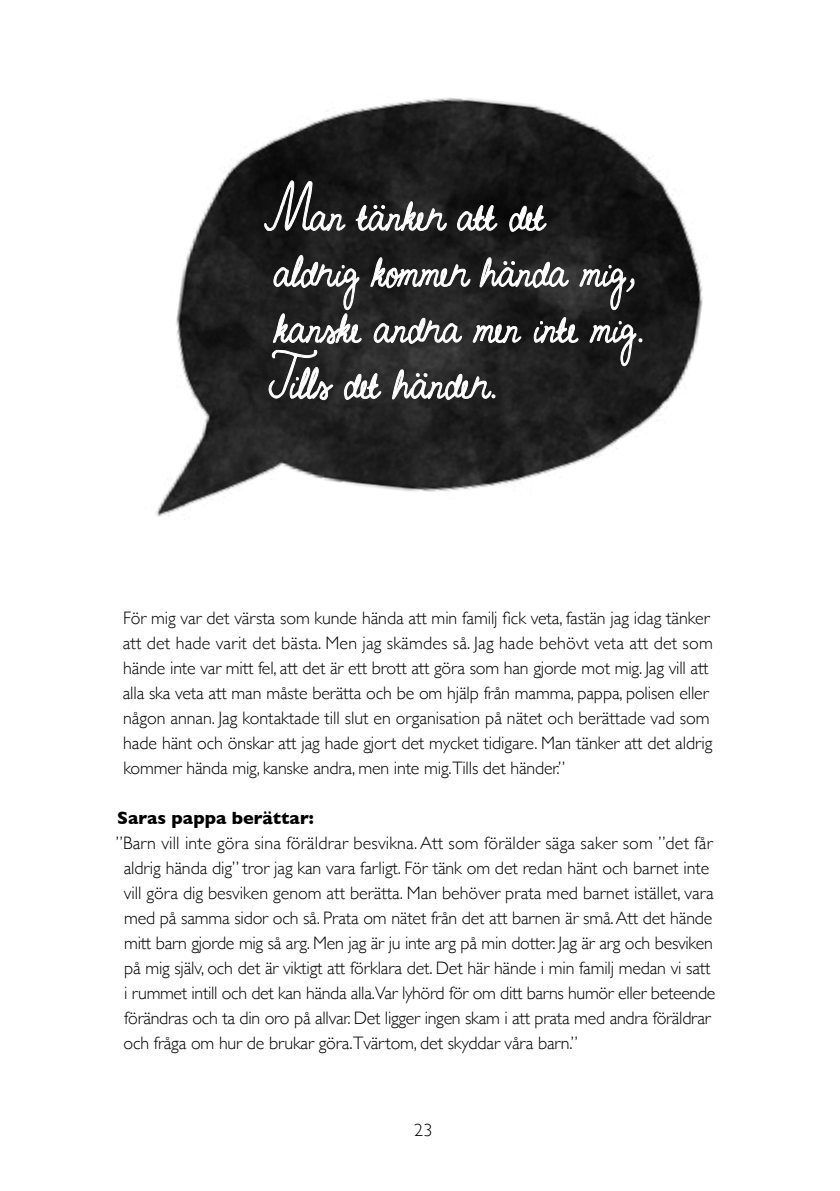
<style>
.page{position:relative;width:840px;height:1191px;background:#fff}
.page>*{position:absolute;margin:0;border:0;box-sizing:border-box;transform-origin:0 0}
.t1{font:77.2px/56px "Funghi Mania Script";letter-spacing:.01em;color:#fff}
.t2{font:300 18px/25px "Gill Sans";letter-spacing:-.005em;color:#000}
.t3{font:700 18px "Gill Sans";color:#000}
.s1{font-size:65.6px}
</style>
<div class="page">
<img style="left:155px;top:97px;width:548px;height:420px">
<svg style="left:264px;top:180px;width:81px;height:51px"></svg>
<svg style="left:355px;top:195px;width:91px;height:36px"></svg>
<svg style="left:457px;top:205px;width:41px;height:26px"></svg>
<svg style="left:509px;top:205px;width:38px;height:27px"></svg>
<svg style="left:370px;top:251px;width:100px;height:37px"></svg>
<svg style="left:479px;top:257px;width:89px;height:31px"></svg>
<svg style="left:579px;top:265px;width:55px;height:45px"></svg>
<svg style="left:273px;top:255px;width:88px;height:89px"></svg>
<svg style="left:373px;top:318px;width:88px;height:26px"></svg>
<svg style="left:472px;top:324px;width:49px;height:19px"></svg>
<svg style="left:533px;top:317px;width:45px;height:26px"></svg>
<svg style="left:589px;top:321px;width:52px;height:45px"></svg>
<svg style="left:268px;top:350px;width:65px;height:50px"></svg>
<svg style="left:344px;top:373px;width:38px;height:27px"></svg>
<svg style="left:392px;top:369px;width:103px;height:31px"></svg>
<h1 class="t1" style="left:264px;top:176px;width:381px"><span class="s1">M</span>an tänker att det aldrig kommer hända mig, kanske andra men inte mig.<br><span class="s1">T</span>ills det händer.</h1>
<p class="t2" style="left:123px;top:605px;width:591px">För mig var det värsta som kunde hända att min familj fick veta, fastän jag idag tänker att det hade varit det bästa. Men jag skämdes så. Jag hade behövt veta att det som hände inte var mitt fel, att det är ett brott att göra som han gjorde mot mig. Jag vill att alla ska veta att man måste berätta och be om hjälp från mamma, pappa, polisen eller någon annan. Jag kontaktade till slut en organisation på nätet och berättade vad som hade hänt och önskar att jag hade gjort det mycket tidigare. Man tänker att det aldrig kommer hända mig, kanske andra, men inte mig.Tills det händer.”</p>
<p class="t3" style="left:117px;top:803px;width:198px">Saras pappa berättar:</p>
<p class="t2" style="left:124px;top:830px;width:593px;text-indent:-8px">”Barn vill inte göra sina föräldrar besvikna. Att som förälder säga saker som ”det får aldrig hända dig” tror jag kan vara farligt. För tänk om det redan hänt och barnet inte vill göra dig besviken genom att berätta. Man behöver prata med barnet istället, vara med på samma sidor och så. Prata om nätet från det att barnen är små. Att det hände mitt barn gjorde mig så arg. Men jag är ju inte arg på min dotter. Jag är arg och besviken på mig själv, och det är viktigt att förklara det. Det här hände i min familj medan vi satt i rummet intill och det kan hända alla.Var lyhörd för om ditt barns humör eller beteende förändras och ta din oro på allvar. Det ligger ingen skam i att prata med andra föräldrar och fråga om hur de brukar göra.Tvärtom, det skyddar våra barn.”</p>
<p class="t2" style="left:414px;top:1116px;width:19px">23</p>
</div>
